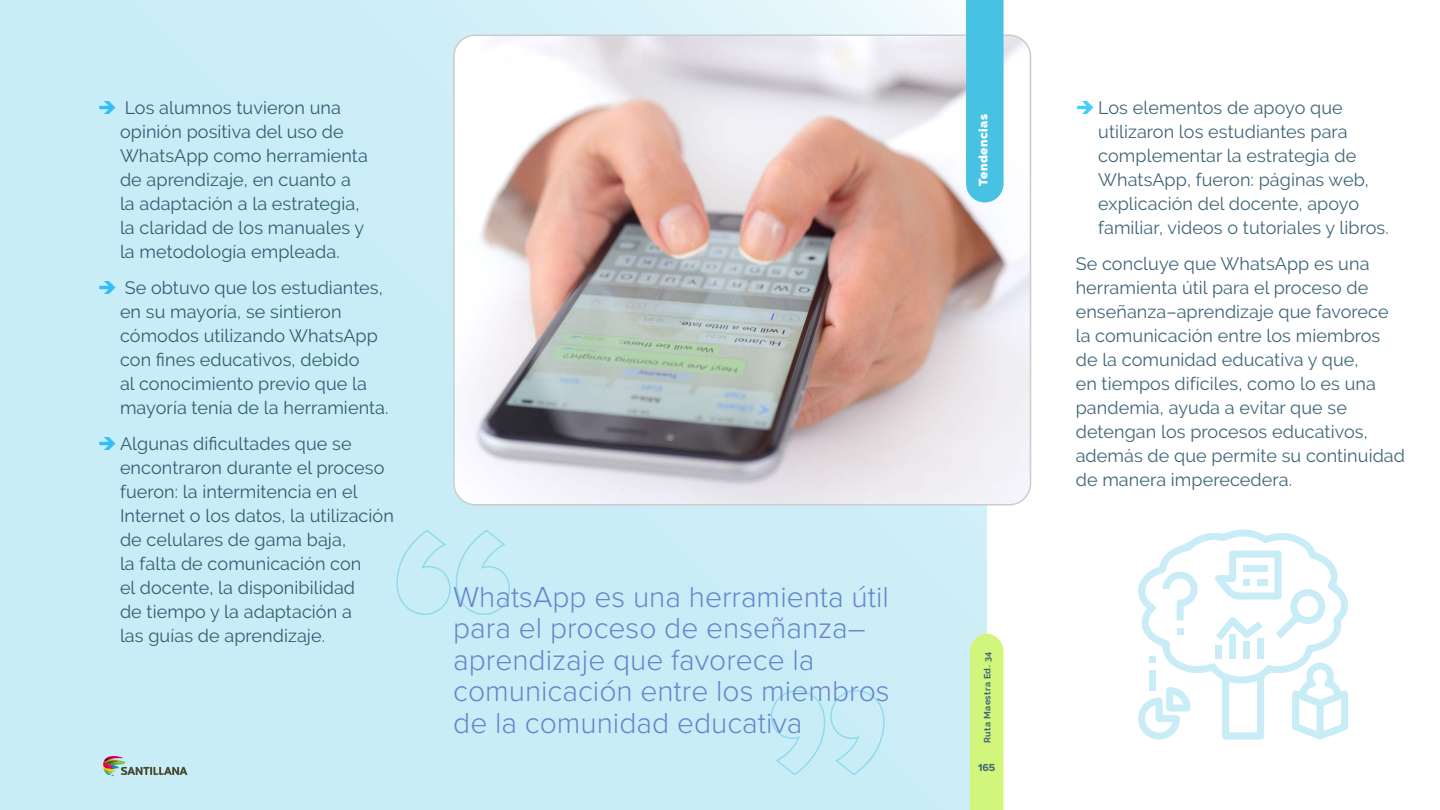
<style>
.page{position:relative;width:1440px;height:810px;background:#fff}
.page>*{position:absolute;margin:0;border:0;box-sizing:border-box;transform-origin:0 0}
.t1{font:300 30px/31.5px "Proxima Nova";color:#6884cb}
.t2{font:18px/24px "Raleway";letter-spacing:.005em;color:#3f6677}
.t3{font:900 12px "Raleway";letter-spacing:.04em;color:#fff}
.t4{font:700 10.65px "Proxima Nova";color:#3f6677}
.t5{font:700 9px "Raleway";letter-spacing:.04em;color:#3f6677}
</style>
<div class="page">
<div style="left:0;top:0;width:987px;height:810px;background:#c8edf7"></div>
<svg style="left:396px;top:529px;width:114px;height:86px"></svg>
<svg style="left:771px;top:690px;width:114px;height:86px"></svg>
<img style="left:456px;top:37px;width:572px;height:466px">
<div style="left:453px;top:34px;width:578px;height:472px;border:2px solid #ccc;border-radius:21px"></div>
<svg style="left:103px;top:756px;width:85px;height:20px"></svg>
<div style="left:970px;top:634px;width:34px;height:176px;background:#d2f67c"></div>
<div style="left:966px;top:0;width:38px;height:203px;background:#48c2e3"></div>
<svg style="left:1138px;top:529px;width:210px;height:211px"></svg>
<div style="left:1229px;top:635px;width:7px;height:24px;background:#c8edf7"></div>
<div style="left:1257px;top:638px;width:7px;height:21px;background:#c8edf7"></div>
<div style="left:1243px;top:642px;width:7px;height:17px;background:#c8edf7"></div>
<div style="left:1215px;top:645px;width:7px;height:14px;background:#c8edf7"></div>
<div style="left:1177px;top:628px;width:7px;height:6px;background:#c8edf7"></div>
<div style="left:1243px;top:565px;width:25px;height:6px;background:#c8edf7"></div>
<div style="left:1257px;top:579px;width:11px;height:6px;background:#c8edf7"></div>
<div style="left:1243px;top:579px;width:7px;height:6px;background:#c8edf7"></div>
<p class="t2" style="left:120px;top:96px;width:249px">Los alumnos tuvieron una opinión positiva del uso de<br>WhatsApp como herramienta de aprendizaje, en cuanto a la adaptación a la estrategia, la claridad de los manuales y la metodología empleada.</p>
<p class="t2" style="left:120px;top:276px;width:270px">Se obtuvo que los estudiantes, en su mayoría, se sintieron cómodos utilizando WhatsApp con fines educativos, debido<br>al conocimiento previo que la mayoría tenía de la herramienta.</p>
<p class="t2" style="left:120px;top:432px;width:275px">Algunas dificultades que se encontraron durante el proceso fueron: la intermitencia en el<br>Internet o los datos, la utilización de celulares de gama baja,<br>la falta de comunicación con<br>el docente, la disponibilidad<br>de tiempo y la adaptación a<br>las guías de aprendizaje.</p>
<h1 class="t1" style="left:453px;top:579px;width:438px">WhatsApp es una herramienta útil para el proceso de enseñanza– aprendizaje que favorece la comunicación entre los miembros de la comunidad educativa</h1>
<p class="t3" style="left:976px;top:186px;width:73px;rotate:-90deg">Tendencias</p>
<p class="t5" style="left:982px;top:743px;width:93px;rotate:-90deg">Ruta Maestra Ed. 34</p>
<p class="t4" style="left:978px;top:759px;width:19px">165</p>
<p class="t2" style="left:1098px;top:96px;width:292px">Los elementos de apoyo que utilizaron los estudiantes para complementar la estrategia de<br>WhatsApp, fueron: páginas web, explicación del docente, apoyo familiar, videos o tutoriales y libros.</p>
<p class="t2" style="left:1076px;top:252px;width:331px">Se concluye que WhatsApp es una herramienta útil para el proceso de enseñanza–aprendizaje que favorece la comunicación entre los miembros de la comunidad educativa y que,<br>en tiempos difíciles, como lo es una pandemia, ayuda a evitar que se detengan los procesos educativos, además de que permite su continuidad de manera imperecedera.</p>
</div>
